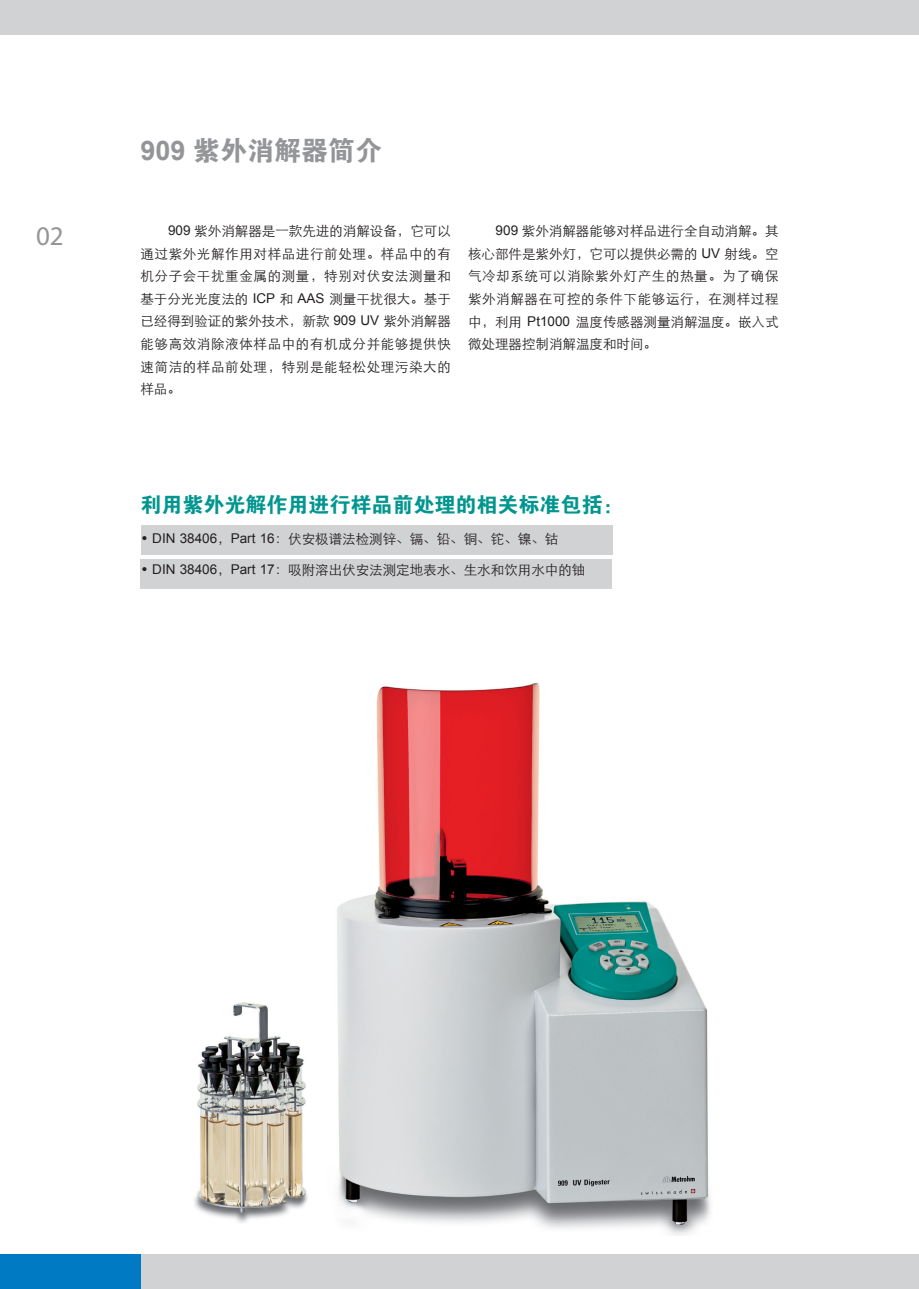
<style>
.page{position:relative;width:919px;height:1289px;background:#fff}
.page>*{position:absolute;margin:0;border:0;box-sizing:border-box;transform-origin:0 0}
.t1{font:27px "FZDHTJW GB1 0";color:#939598}
.t2{font:27px "Myriad Pro";color:#939598}
.t3{font:21px "FZDHTJW GB1 0";color:#00968f}
.t4{font:13.5px/22.5px "ST Xihei";letter-spacing:.045em;color:#231f20;text-align:justify}
.t5{font:13.5px "ST Xihei";color:#231f20}
.s1{font-family:"Arial";font-weight:700}
.s2{font-family:"Arial"}
</style>
<div class="page">
<div style="left:906px;top:0;width:12px;height:34px;background:#d1d2d4"></div>
<div style="left:906px;top:1254px;width:12px;height:34px;background:#d1d2d4"></div>
<div style="left:0;top:0;width:906px;height:34px;background:#d1d2d4"></div>
<div style="left:0;top:1254px;width:906px;height:34px;background:#d1d2d4"></div>
<div style="left:141px;top:525px;width:472px;height:29px;background:#d1d2d4"></div>
<div style="left:140px;top:559px;width:472px;height:29px;background:#d1d2d4"></div>
<img style="left:194px;top:683px;width:517px;height:552px">
<div style="left:0;top:1254px;width:140px;height:34px;background:#007ac2"></div>
<h1 class="t2" style="left:36px;top:219px;width:29px">02</h1>
<h1 class="t1" style="left:140px;top:136px;width:243px"><span class="s1">909</span> 紫外消解器简介</h1>
<p class="t4" style="left:140px;top:219px;width:312px;text-indent:28px"><span class="s2">909</span> 紫外消解器是一款先进的消解设备，它可以通过紫外光解作用对样品进行前处理。样品中的有机分子会干扰重金属的测量，特别对伏安法测量和基于分光光度法的 <span class="s2">ICP</span> 和 <span class="s2">AAS</span> 测量干扰很大。基于已经得到验证的紫外技术，新款 <span class="s2">909 UV</span> 紫外消解器能够高效消除液体样品中的有机成分并能够提供快速简洁的样品前处理，特别是能轻松处理污染大的样品。</p>
<p class="t4" style="left:468px;top:219px;width:312px;text-indent:28px"><span class="s2">909</span> 紫外消解器能够对样品进行全自动消解。其核心部件是紫外灯，它可以提供必需的 <span class="s2">UV</span> 射线。空气冷却系统可以消除紫外灯产生的热量。为了确保紫外消解器在可控的条件下能够运行，在测样过程中，利用 <span class="s2">Pt1000</span> 温度传感器测量消解温度。嵌入式微处理器控制消解温度和时间。</p>
<h2 class="t3" style="left:140px;top:493px;width:485px">利用紫外光解作用进行样品前处理的相关标准包括：</h2>
<p class="t5" style="left:140px;top:528px;width:419px">• <span class="s2">DIN 38406</span>，<span class="s2">Part 16</span>：伏安极谱法检测锌、镉、铅、铜、铊、镍、钴</p>
<p class="t5" style="left:140px;top:559px;width:446px">• <span class="s2">DIN 38406</span>，<span class="s2">Part 17</span>：吸附溶出伏安法测定地表水、生水和饮用水中的铀</p>
</div>
